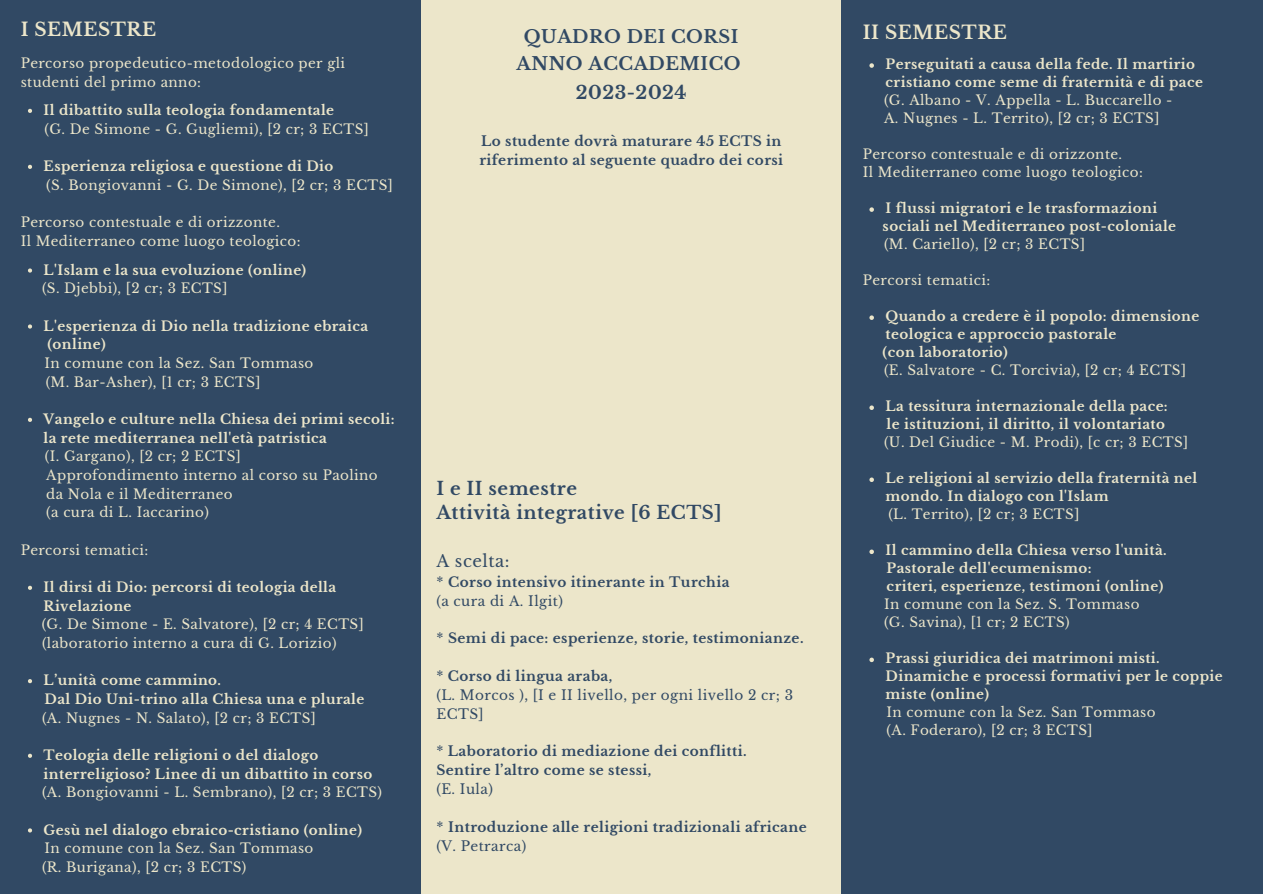
<style>
.page{position:relative;width:1263px;height:894px;background:#fff}
.page>*{position:absolute;margin:0;border:0;box-sizing:border-box;transform-origin:0 0}
.t1{font:700 18.45px "Libre Baskerville";letter-spacing:.03em;color:#ece6ca}
.t2{font:700 18.15px/24.3px "Libre Baskerville";letter-spacing:.03em;color:#314964}
.t3{font:700 17.85px/27.8px "Libre Baskerville";letter-spacing:.03em;color:#314964;text-align:center}
.t4{font:16.65px "Libre Baskerville";letter-spacing:.03em;color:#314964}
.t5{font:700 13.65px/18.9px "Libre Baskerville";letter-spacing:.03em;color:#314964}
.t6{font:13.65px/18.9px "Libre Baskerville";letter-spacing:.03em;color:#314964}
.t7{font:700 13.5px/18px "Libre Baskerville";letter-spacing:.03em;color:#ece6ca}
.t8{font:13.5px/18.6px "Libre Baskerville";letter-spacing:.03em;color:#ece6ca}
.s1{font-weight:400}
.s2{font-weight:700}
</style>
<div class="page">
<div style="left:0;top:0;width:1263px;height:893px;background:#314964"></div>
<div style="left:420px;top:0;width:421px;height:893px;background:#ece6ca"></div>
<svg style="left:28px;top:109px;width:4px;height:4px"></svg>
<svg style="left:28px;top:165px;width:4px;height:4px"></svg>
<svg style="left:28px;top:268px;width:4px;height:4px"></svg>
<svg style="left:28px;top:324px;width:4px;height:4px"></svg>
<svg style="left:28px;top:417px;width:4px;height:5px"></svg>
<svg style="left:28px;top:585px;width:4px;height:4px"></svg>
<svg style="left:28px;top:679px;width:4px;height:4px"></svg>
<svg style="left:28px;top:753px;width:4px;height:4px"></svg>
<svg style="left:28px;top:828px;width:4px;height:4px"></svg>
<svg style="left:869px;top:63px;width:5px;height:5px"></svg>
<svg style="left:869px;top:207px;width:5px;height:5px"></svg>
<svg style="left:869px;top:315px;width:5px;height:5px"></svg>
<svg style="left:869px;top:405px;width:5px;height:5px"></svg>
<svg style="left:869px;top:477px;width:5px;height:5px"></svg>
<svg style="left:869px;top:549px;width:5px;height:5px"></svg>
<svg style="left:869px;top:657px;width:5px;height:5px"></svg>
<h1 class="t1" style="left:21px;top:18px;width:137px">I SEMESTRE</h1>
<p class="t8" style="left:21px;top:54px;width:326px">Percorso propedeutico-metodologico per gli studenti del primo anno:</p>
<p class="t8" style="left:45px;top:120px;width:326px">(G. De Simone - G. Gugliemi), [2 cr; 3 ECTS]</p>
<p class="t7" style="left:44px;top:101px;width:292px">Il dibattito sulla teologia fondamentale</p>
<p class="t7" style="left:44px;top:157px;width:291px">Esperienza religiosa e questione di Dio</p>
<p class="t8" style="left:46px;top:175px;width:348px">(S. Bongiovanni - G. De Simone), [2 cr; 3 ECTS]</p>
<p class="t8" style="left:21px;top:213px;width:281px">Percorso contestuale e di orizzonte.<br>Il Mediterraneo come luogo teologico:</p>
<p class="t8" style="left:42px;top:279px;width:187px">(S. Djebbi), [2 cr; 3 ECTS]</p>
<p class="t7" style="left:44px;top:261px;width:264px">L'Islam e la sua evoluzione (online)</p>
<p class="t7" style="left:44px;top:316px;width:326px;line-height:18.6px">L'esperienza di Dio nella tradizione ebraica (online)</p>
<p class="t8" style="left:45px;top:354px;width:270px">In comune con la Sez. San Tommaso (M. Bar-Asher), [1 cr; 3 ECTS]</p>
<p class="t7" style="left:44px;top:410px;width:353px;line-height:18.6px">Vangelo e culture nella Chiesa dei primi secoli: la rete mediterranea nell'età patristica</p>
<p class="t8" style="left:45px;top:447px;width:334px">(I. Gargano), [2 cr; 2 ECTS]<br>Approfondimento interno al corso su Paolino da Nola e il Mediterraneo<br>(a cura di L. Iaccarino)</p>
<p class="t8" style="left:21px;top:540px;width:129px">Percorsi tematici:</p>
<p class="t7" style="left:44px;top:577px;width:294px;line-height:18.6px">Il dirsi di Dio: percorsi di teologia della<br>Rivelazione</p>
<p class="t8" style="left:42px;top:615px;width:323px">(G. De Simone - E. Salvatore), [2 cr; 4 ECTS] (laboratorio interno a cura di G. Lorizio)</p>
<p class="t7" style="left:44px;top:671px;width:179px">L’unità come cammino.</p>
<p class="t7" style="left:45px;top:690px;width:321px">Dal Dio Uni-trino alla Chiesa una e plurale</p>
<p class="t8" style="left:42px;top:708px;width:275px">(A. Nugnes - N. Salato), [2 cr; 3 ECTS]</p>
<p class="t7" style="left:44px;top:745px;width:330px;line-height:18.6px">Teologia delle religioni o del dialogo interreligioso? Linee di un dibattito in corso</p>
<p class="t8" style="left:42px;top:783px;width:342px">(A. Bongiovanni - L. Sembrano), [2 cr; 3 ECTS)</p>
<p class="t7" style="left:44px;top:820px;width:320px">Gesù nel dialogo ebraico-cristiano (online)</p>
<p class="t8" style="left:42px;top:839px;width:273px">In comune con la Sez. San Tommaso (R. Burigana), [2 cr; 3 ECTS)</p>
<h3 class="t3" style="left:517px;top:22px;width:226px">QUADRO DEI CORSI<br>ANNO ACCADEMICO</h3>
<h2 class="t2" style="left:576px;top:81px;width:112px">2023-2024</h2>
<p class="t5" style="left:479px;top:131px;width:305px">Lo studente dovrà maturare 45 ECTS in riferimento al seguente quadro dei corsi</p>
<h2 class="t2" style="left:436px;top:476px;width:287px">I e II semestre<br>Attività integrative [6 ECTS]</h2>
<p class="t4" style="left:436px;top:550px;width:75px">A scelta:</p>
<p class="t5" style="left:436px;top:572px;width:295px"><span class="s1">*</span> Corso intensivo itinerante in Turchia <span class="s1">(a cura di A. Ilgit)</span></p>
<p class="t5" style="left:436px;top:629px;width:369px"><span class="s1">*</span> Semi di pace: esperienze, storie, testimonianze.</p>
<p class="t6" style="left:436px;top:666px;width:358px">* <span class="s2">Corso di lingua araba,<br></span>(L. Morcos ), [I e II livello, per ogni livello 2 cr; 3<br>ECTS]</p>
<p class="t5" style="left:436px;top:742px;width:312px"><span class="s1">*</span> Laboratorio di mediazione dei conflitti.<br>Sentire l’altro come se stessi,</p>
<p class="t6" style="left:436px;top:779px;width:58px">(E. Iula)</p>
<p class="t5" style="left:436px;top:817px;width:372px"><span class="s1">*</span> Introduzione alle religioni tradizionali africane <span class="s1">(V. Petrarca)</span></p>
<h1 class="t1" style="left:863px;top:21px;width:146px">II SEMESTRE</h1>
<p class="t7" style="left:886px;top:55px;width:319px">Perseguitati a causa della fede. Il martirio cristiano come seme di fraternità e di pace</p>
<p class="t8" style="left:884px;top:91px;width:290px;line-height:18px">(G. Albano - V. Appella - L. Buccarello -<br>A. Nugnes - L. Territo), [2 cr; 3 ECTS]</p>
<p class="t8" style="left:863px;top:145px;width:282px;line-height:18px">Percorso contestuale e di orizzonte.<br>Il Mediterraneo come luogo teologico:</p>
<p class="t7" style="left:883px;top:217px;width:295px">sociali nel Mediterraneo post-coloniale</p>
<p class="t8" style="left:884px;top:235px;width:202px">(M. Cariello), [2 cr; 3 ECTS]</p>
<p class="t8" style="left:863px;top:271px;width:129px">Percorsi tematici:</p>
<p class="t7" style="left:886px;top:199px;width:273px">I flussi migratori e le trasformazioni</p>
<p class="t7" style="left:886px;top:307px;width:315px">Quando a credere è il popolo: dimensione teologica e approccio pastorale</p>
<p class="t7" style="left:883px;top:343px;width:127px">(con laboratorio)</p>
<p class="t8" style="left:884px;top:361px;width:303px">(E. Salvatore - C. Torcivia), [2 cr; 4 ECTS]</p>
<p class="t7" style="left:886px;top:397px;width:284px">La tessitura internazionale della pace:</p>
<p class="t7" style="left:887px;top:415px;width:280px">le istituzioni, il diritto, il volontariato</p>
<p class="t8" style="left:884px;top:433px;width:306px">(U. Del Giudice - M. Prodi), [c cr; 3 ECTS]</p>
<p class="t7" style="left:886px;top:469px;width:313px">Le religioni al servizio della fraternità nel mondo. In dialogo con l'Islam</p>
<p class="t7" style="left:886px;top:541px;width:283px">Il cammino della Chiesa verso l'unità.</p>
<p class="t8" style="left:888px;top:505px;width:192px">(L. Territo), [2 cr; 3 ECTS]</p>
<p class="t7" style="left:887px;top:559px;width:278px">Pastorale dell'ecumenismo:<br>criteri, esperienze, testimoni (online)</p>
<p class="t8" style="left:884px;top:595px;width:257px;line-height:18px">In comune con la Sez. S. Tommaso (G. Savina), [1 cr; 2 ECTS)</p>
<p class="t7" style="left:886px;top:649px;width:339px">Prassi giuridica dei matrimoni misti.<br>Dinamiche e processi formativi per le coppie miste (online)</p>
<p class="t8" style="left:887px;top:703px;width:271px;line-height:18px">In comune con la Sez. San Tommaso (A. Foderaro), [2 cr; 3 ECTS]</p>
</div>
